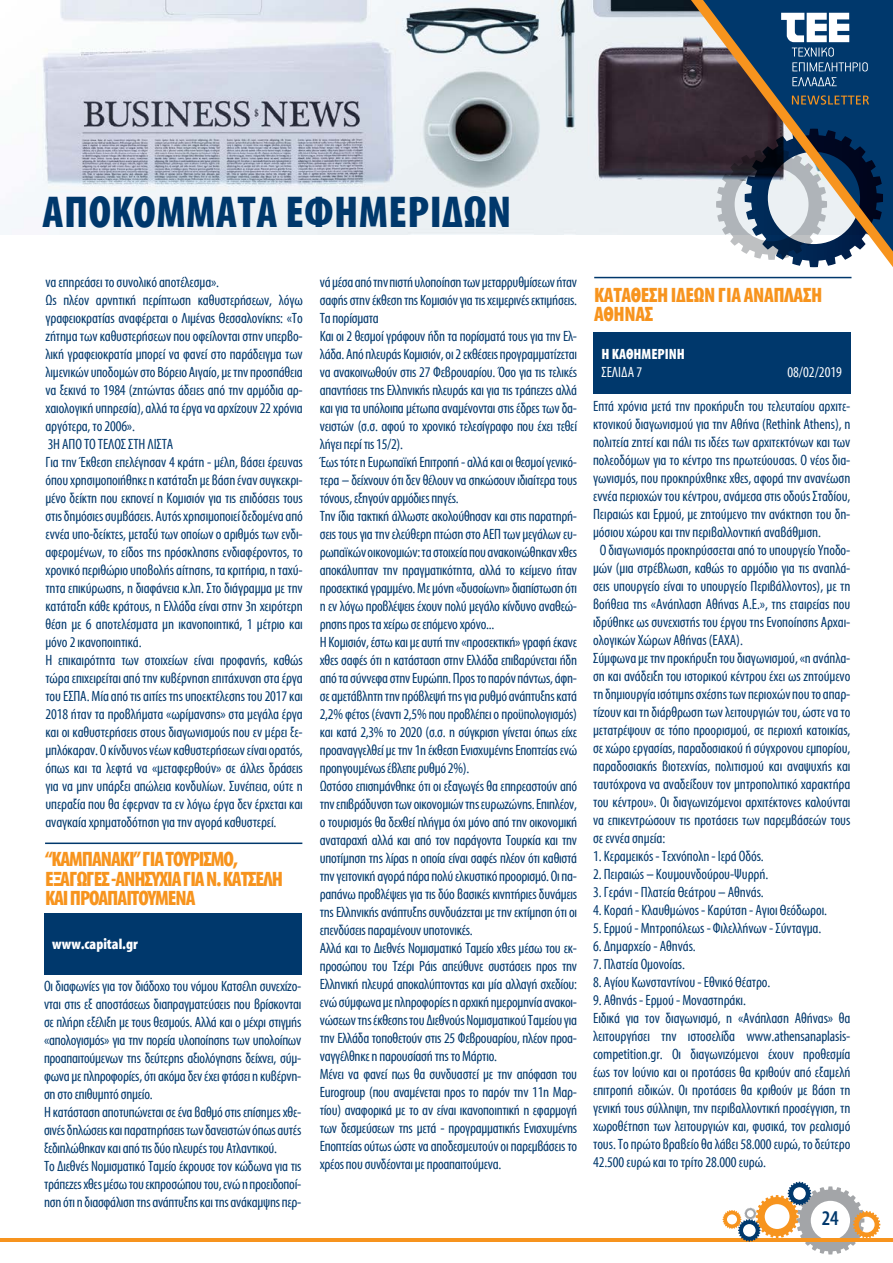
<style>
.page{position:relative;width:893px;height:1263px;background:#fff}
.page>*{position:absolute;margin:0;border:0;box-sizing:border-box;transform-origin:0 0}
.t1{font:700 45px "Myriad Condensed Greek";letter-spacing:.01em;color:#00386c}
.t2{font:700 21px/19.5px "Myriad Condensed Greek";letter-spacing:-.05em;color:#f7941e}
.t3{font:700 21px/19.5px "Myriad Condensed Greek";letter-spacing:-.02em;color:#f7941e}
.t4{font:500 21px "Myriad Condensed Greek";color:#00386c}
.t5{font:15px/18px "Myriad Condensed Greek";letter-spacing:-.01em;color:#00386c}
.t6{font:700 15px "Myriad Condensed Greek";color:#fff}
.t7{font:15px "Myriad Condensed Greek";color:#fff}
</style>
<div class="page">
<hr style="left:0;top:1238px;width:893px;height:3px;background:#f7941e">
<svg style="left:723px;top:1182px;width:157px;height:72px"></svg>
<img style="left:0;top:0;width:691px;height:234px">
<svg style="left:691px;top:0;width:202px;height:267px;background:#596778"></svg>
<svg style="left:792px;top:95px;width:77px;height:10px"></svg>
<svg style="left:781px;top:13px;width:87px;height:58px"></svg>
<svg style="left:792px;top:77px;width:45px;height:9px"></svg>
<hr style="left:594px;top:277px;width:257px;height:1px;background:#00386c">
<div style="left:593px;top:332px;width:257px;height:62px;background:#00386c"></div>
<hr style="left:45px;top:842px;width:257px;height:2px;background:#00386c">
<div style="left:44px;top:913px;width:257px;height:62px;background:#00386c"></div>
<h1 class="t1" style="left:43px;top:189px;width:470px">ΑΠΟΚΟΜΜΑΤΑ ΕΦΗΜΕΡΙΔΩΝ</h1>
<p class="t5" style="left:46px;top:273px;width:259px">να επηρεάσει το συνολικό αποτέλεσμα».<br>Ως πλέον αρνητική περίπτωση καθυστερήσεων, λόγω γραφειοκρατίας αναφέρεται ο Λιμένας Θεσσαλονίκης: «Το ζήτημα των καθυστερήσεων που οφείλονται στην υπερβο&shy;λική γραφειοκρατία μπορεί να φανεί στο παράδειγμα των λιμενικών υποδομών στο Βόρειο Αιγαίο, με την προσπάθεια να ξεκινά το 1984 (ζητώντας άδειες από την αρμόδια αρ&shy;χαιολογική υπηρεσία), αλλά τα έργα να αρχίζουν 22 χρόνια αργότερα, το 2006».<br>3Η ΑΠΟ ΤΟ ΤΕΛΟΣ ΣΤΗ ΛΙΣΤΑ<br>Για την Έκθεση επελέγησαν 4 κράτη - μέλη, βάσει έρευνας όπου χρησιμοποιήθηκε η κατάταξη με βάση έναν συγκεκρι&shy;μένο δείκτη που εκπονεί η Κομισιόν για τις επιδόσεις τους στις δημόσιες συμβάσεις. Αυτός χρησιμοποιεί δεδομένα από εννέα υπο-δείκτες, μεταξύ των οποίων ο αριθμός των ενδι&shy;αφερομένων, το είδος της πρόσκλησης ενδιαφέροντος, το χρονικό περιθώριο υποβολής αίτησης, τα κριτήρια, η ταχύ&shy;τητα επικύρωσης, η διαφάνεια κ.λπ. Στο διάγραμμα με την κατάταξη κάθε κράτους, η Ελλάδα είναι στην 3η χειρότερη θέση με 6 αποτελέσματα μη ικανοποιητικά, 1 μέτριο και μόνο 2 ικανοποιητικά.<br>Η επικαιρότητα των στοιχείων είναι προφανής, καθώς τώρα επιχειρείται από την κυβέρνηση επιτάχυνση στα έργα του ΕΣΠΑ. Μία από τις αιτίες της υποεκτέλεσης του 2017 και 2018 ήταν τα προβλήματα «ωρίμανσης» στα μεγάλα έργα και οι καθυστερήσεις στους διαγωνισμούς που εν μέρει ξε&shy;μπλόκαραν. Ο κίνδυνος νέων καθυστερήσεων είναι ορατός, όπως και τα λεφτά να «μεταφερθούν» σε άλλες δράσεις για να μην υπάρξει απώλεια κονδυλίων. Συνέπεια, ούτε η υπεραξία που θα έφερναν τα εν λόγω έργα δεν έρχεται και αναγκαία χρηματοδότηση για την αγορά καθυστερεί.</p>
<h2 class="t2" style="left:45px;top:850px;width:240px">“ΚΑΜΠΑΝΑΚΙ” ΓΙΑ ΤΟΥΡΙΣΜΟ,<br>ΕΞΑΓΩΓΕΣ -ΑΝΗΣΥΧΙΑ ΓΙΑ Ν. ΚΑΤΣΕΛΗ<br>ΚΑΙ ΠΡΟΑΠΑΙΤΟΥΜΕΝΑ</h2>
<p class="t6" style="left:52px;top:936px;width:87px">www.capital.gr</p>
<p class="t5" style="left:44px;top:978px;width:259px">Οι διαφωνίες για τον διάδοχο του νόμου Κατσέλη συνεχίζο&shy;νται στις εξ αποστάσεως διαπραγματεύσεις που βρίσκονται σε πλήρη εξέλιξη με τους θεσμούς. Αλλά και ο μέχρι στιγμής «απολογισμός» για την πορεία υλοποίησης των υπολοίπων προαπαιτούμενων της δεύτερης αξιολόγησης δείχνει, σύμ&shy;φωνα με πληροφορίες, ότι ακόμα δεν έχει φτάσει η κυβέρνη&shy;ση στο επιθυμητό σημείο.<br>Η κατάσταση αποτυπώνεται σε ένα βαθμό στις επίσημες χθε&shy;σινές δηλώσεις και παρατηρήσεις των δανειστών όπως αυτές ξεδιπλώθηκαν και από τις δύο πλευρές του Ατλαντικού.<br>Το Διεθνές Νομισματικό Ταμείο έκρουσε τον κώδωνα για τις τράπεζες χθες μέσω του εκπροσώπου του, ενώ η προειδοποί&shy;ηση ότι η διασφάλιση της ανάπτυξης και της ανάκαμψης περ-</p>
<p class="t5" style="left:320px;top:273px;width:259px">νά μέσα από την πιστή υλοποίηση των μεταρρυθμίσεων ήταν σαφής στην έκθεση της Κομισιόν για τις χειμερινές εκτιμήσεις.<br>Τα πορίσματα<br>Και οι 2 θεσμοί γράφουν ήδη τα πορίσματά τους για την Ελ&shy;λάδα. Από πλευράς Κομισιόν, οι 2 εκθέσεις προγραμματίζεται να ανακοινωθούν στις 27 Φεβρουαρίου. Όσο για τις τελικές απαντήσεις της Ελληνικής πλευράς και για τις τράπεζες αλλά και για τα υπόλοιπα μέτωπα αναμένονται στις έδρες των δα&shy;νειστών (σ.σ. αφού το χρονικό τελεσίγραφο που έχει τεθεί λήγει περί τις 15/2).<br>Έως τότε η Ευρωπαϊκή Επιτροπή - αλλά και οι θεσμοί γενικό&shy;τερα – δείχνουν ότι δεν θέλουν να σηκώσουν ιδιαίτερα τους τόνους, εξηγούν αρμόδιες πηγές.<br>Την ίδια τακτική άλλωστε ακολούθησαν και στις παρατηρή&shy;σεις τους για την ελεύθερη πτώση στο ΑΕΠ των μεγάλων ευ&shy;ρωπαϊκών οικονομιών: τα στοιχεία που ανακοινώθηκαν χθες αποκάλυπταν την πραγματικότητα, αλλά το κείμενο ήταν προσεκτικά γραμμένο. Με μόνη «δυσοίωνη» διαπίστωση ότι η εν λόγω προβλέψεις έχουν πολύ μεγάλο κίνδυνο αναθεώ&shy;ρησης προς τα χείρω σε επόμενο χρόνο...<br>Η Κομισιόν, έστω και με αυτή την «προσεκτική» γραφή έκανε χθες σαφές ότι η κατάσταση στην Ελλάδα επιβαρύνεται ήδη από τα σύννεφα στην Ευρώπη. Προς το παρόν πάντως, άφη&shy;σε αμετάβλητη την πρόβλεψή της για ρυθμό ανάπτυξης κατά 2,2% φέτος (έναντι 2,5% που προβλέπει ο προϋπολογισμός) και κατά 2,3% το 2020 (σ.σ. η σύγκριση γίνεται όπως είχε προαναγγελθεί με την 1η έκθεση Ενισχυμένης Εποπτείας ενώ προηγουμένως έβλεπε ρυθμό 2%).<br>Ωστόσο επισημάνθηκε ότι οι εξαγωγές θα επηρεαστούν από την επιβράδυνση των οικονομιών της ευρωζώνης. Επιπλέον, ο τουρισμός θα δεχθεί πλήγμα όχι μόνο από την οικονομική αναταραχή αλλά και από τον παράγοντα Τουρκία και την υποτίμηση της λίρας η οποία είναι σαφές πλέον ότι καθιστά την γειτονική αγορά πάρα πολύ ελκυστικό προορισμό. Οι πα&shy;ραπάνω προβλέψεις για τις δύο βασικές κινητήριες δυνάμεις της Ελληνικής ανάπτυξης συνδυάζεται με την εκτίμηση ότι οι επενδύσεις παραμένουν υποτονικές.<br>Αλλά και το Διεθνές Νομισματικό Ταμείο χθες μέσω του εκ&shy;προσώπου του Τζέρι Ράις απεύθυνε συστάσεις προς την Ελληνική πλευρά αποκαλύπτοντας και μία αλλαγή σχεδίου: ενώ σύμφωνα με πληροφορίες η αρχική ημερομηνία ανακοι&shy;νώσεων της έκθεσης του Διεθνούς Νομισματικού Ταμείου για την Ελλάδα τοποθετούν στις 25 Φεβρουαρίου, πλέον προα&shy;ναγγέλθηκε η παρουσίασή της το Μάρτιο.<br>Μένει να φανεί πως θα συνδυαστεί με την απόφαση του Eurogroup (που αναμένεται προς το παρόν την 11η Μαρ&shy;τίου) αναφορικά με το αν είναι ικανοποιητική η εφαρμογή των δεσμεύσεων της μετά - προγραμματικής Ενισχυμένης Εποπτείας ούτως ώστε να αποδεσμευτούν οι παρεμβάσεις το χρέος που συνδέονται με προαπαιτούμενα.</p>
<h2 class="t3" style="left:594px;top:286px;width:230px">ΚΑΤΑΘΕΣΗ ΙΔΕΩΝ ΓΙΑ ΑΝΑΠΛΑΣΗ<br>ΑΘΗΝΑΣ</h2>
<p class="t6" style="left:601px;top:347px;width:85px">Η ΚΑΘΗΜΕΡΙΝΗ</p>
<p class="t7" style="left:601px;top:365px;width:43px">ΣΕΛΙΔΑ 7</p>
<p class="t7" style="left:787px;top:365px;width:56px">08/02/2019</p>
<p class="t5" style="left:593px;top:398px;width:259px">Επτά χρόνια μετά την προκήρυξη του τελευταίου αρχιτε-</p>
<p class="t5" style="left:593px;top:416px;width:259px">κτονικού διαγωνισμού για την Αθήνα (Rethink Athens), η</p>
<p class="t5" style="left:593px;top:434px;width:259px">πολιτεία ζητεί και πάλι τις ιδέες των αρχιτεκτόνων και των</p>
<p class="t5" style="left:593px;top:452px;width:259px">πολεοδόμων για το κέντρο της πρωτεύουσας. Ο νέος δια-</p>
<p class="t5" style="left:593px;top:470px;width:259px">γωνισμός, που προκηρύχθηκε χθες, αφορά την ανανέωση</p>
<p class="t5" style="left:593px;top:488px;width:259px">εννέα περιοχών του κέντρου, ανάμεσα στις οδούς Σταδίου,</p>
<p class="t5" style="left:593px;top:506px;width:259px">Πειραιώς και Ερμού, με ζητούμενο την ανάκτηση του δη-</p>
<p class="t5" style="left:593px;top:524px;width:229px">μόσιου χώρου και την περιβαλλοντική αναβάθμιση.</p>
<p class="t5" style="left:600px;top:542px;width:252px">Ο διαγωνισμός προκηρύσσεται από το υπουργείο Υποδο-</p>
<p class="t5" style="left:593px;top:560px;width:259px">μών (μια στρέβλωση, καθώς το αρμόδιο για τις αναπλά-</p>
<p class="t5" style="left:593px;top:578px;width:259px">σεις υπουργείο είναι το υπουργείο Περιβάλλοντος), με τη</p>
<p class="t5" style="left:593px;top:596px;width:259px">βοήθεια της «Ανάπλαση Αθήνας Α.Ε.», της εταιρείας που</p>
<p class="t5" style="left:593px;top:614px;width:259px">ιδρύθηκε ως συνεχιστής του έργου της Ενοποίησης Αρχαι-</p>
<p class="t5" style="left:593px;top:632px;width:151px">ολογικών Χώρων Αθήνας (ΕΑΧΑ).</p>
<p class="t5" style="left:593px;top:650px;width:259px">Σύμφωνα με την προκήρυξη του διαγωνισμού, «η ανάπλα-</p>
<p class="t5" style="left:593px;top:668px;width:259px">ση και ανάδειξη του ιστορικού κέντρου έχει ως ζητούμενο</p>
<p class="t5" style="left:593px;top:686px;width:259px">τη δημιουργία ισότιμης σχέσης των περιοχών που το απαρ-</p>
<p class="t5" style="left:593px;top:704px;width:259px">τίζουν και τη διάρθρωση των λειτουργιών του, ώστε να το</p>
<p class="t5" style="left:593px;top:722px;width:259px">μετατρέψουν σε τόπο προορισμού, σε περιοχή κατοικίας,</p>
<p class="t5" style="left:593px;top:740px;width:259px">σε χώρο εργασίας, παραδοσιακού ή σύγχρονου εμπορίου,</p>
<p class="t5" style="left:593px;top:758px;width:259px">παραδοσιακής βιοτεχνίας, πολιτισμού και αναψυχής και</p>
<p class="t5" style="left:593px;top:776px;width:259px">ταυτόχρονα να αναδείξουν τον μητροπολιτικό χαρακτήρα</p>
<p class="t5" style="left:593px;top:794px;width:259px">του κέντρου». Οι διαγωνιζόμενοι αρχιτέκτονες καλούνται</p>
<p class="t5" style="left:593px;top:812px;width:259px">να επικεντρώσουν τις προτάσεις των παρεμβάσεών τους</p>
<p class="t5" style="left:593px;top:830px;width:74px">σε εννέα σημεία:</p>
<p class="t5" style="left:593px;top:848px;width:172px">1. Κεραμεικός - Τεχνόπολη - Ιερά Οδός.</p>
<p class="t5" style="left:593px;top:866px;width:177px">2. Πειραιώς – Κουμουνδούρου-Ψυρρή.</p>
<p class="t5" style="left:593px;top:884px;width:172px">3. Γεράνι - Πλατεία Θεάτρου – Αθηνάς.</p>
<p class="t5" style="left:593px;top:902px;width:235px">4. Κοραή - Κλαυθμώνος - Καρύτση - Αγιοι Θεόδωροι.</p>
<p class="t5" style="left:593px;top:920px;width:230px">5. Ερμού - Μητροπόλεως - Φιλελλήνων - Σύνταγμα.</p>
<p class="t5" style="left:593px;top:938px;width:104px">6. Δημαρχείο - Αθηνάς.</p>
<p class="t5" style="left:593px;top:956px;width:93px">7. Πλατεία Ομονοίας.</p>
<p class="t5" style="left:593px;top:974px;width:179px">8. Αγίου Κωνσταντίνου - Εθνικό Θέατρο.</p>
<p class="t5" style="left:593px;top:992px;width:259px">9. Αθηνάς - Ερμού - Μοναστηράκι.<br>Ειδικά για τον διαγωνισμό, η «Ανάπλαση Αθήνας» θα λειτουργήσει την ιστοσελίδα www.athensanaplasis&shy;competition.gr. Οι διαγωνιζόμενοι έχουν προθεσμία έως τον Ιούνιο και οι προτάσεις θα κριθούν από εξαμελή επιτροπή ειδικών. Οι προτάσεις θα κριθούν με βάση τη γενική τους σύλληψη, την περιβαλλοντική προσέγγιση, τη χωροθέτηση των λειτουργιών και, φυσικά, τον ρεαλισμό τους. Το πρώτο βραβείο θα λάβει 58.000 ευρώ, το δεύτερο 42.500 ευρώ και το τρίτο 28.000 ευρώ.</p>
<h2 class="t4" style="left:822px;top:1208px;width:19px">24</h2>
</div>
